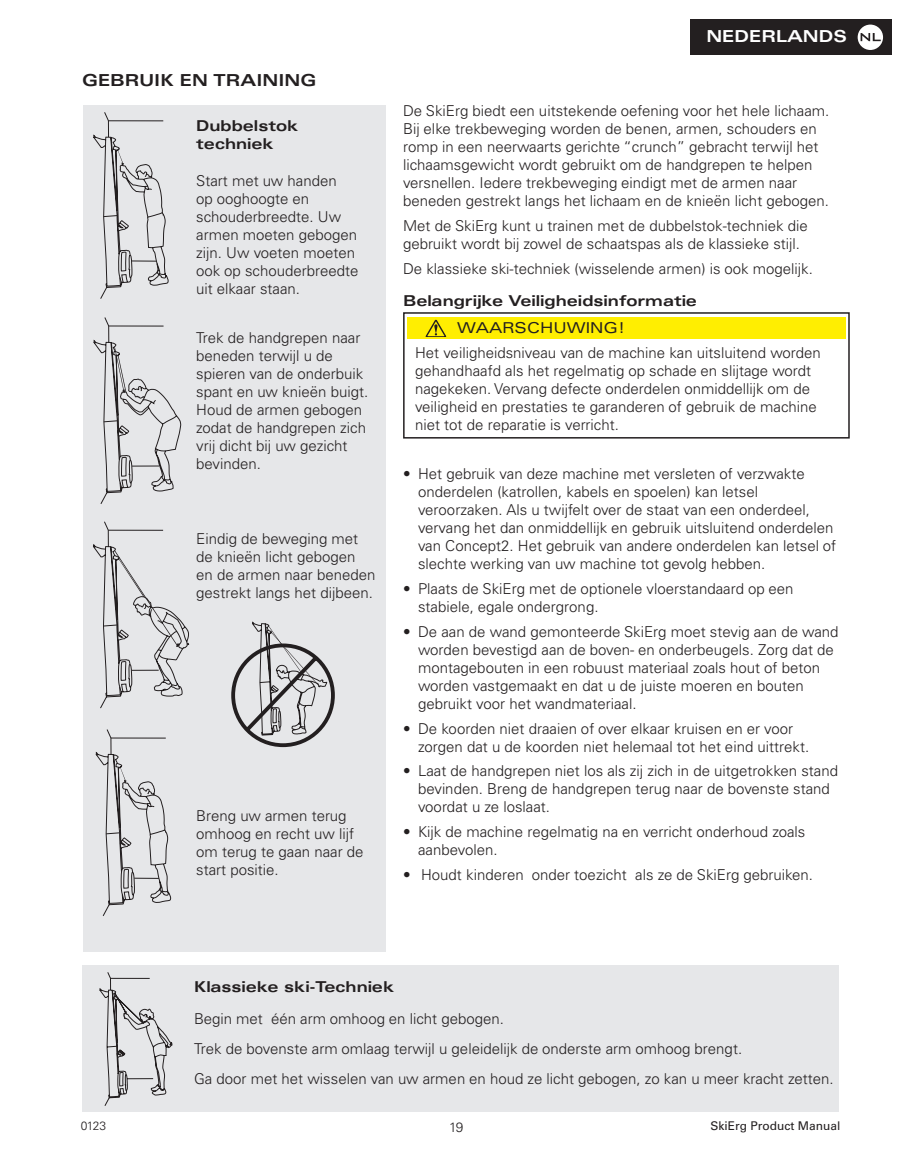
<style>
.page{position:relative;width:905px;height:1175px;background:#fff}
.page>*{position:absolute;margin:0;border:0;box-sizing:border-box;transform-origin:0 0}
.t1{font:700 expanded 16.5px "Univers LT Pro";color:#231f20}
.t2{font:700 expanded 16.5px "Univers LT Pro";color:#fff}
.t3{font:300 15px/18px "Univers LT Pro 45";color:#231f20}
.t4{font:700 expanded 15px/18px "Univers LT Pro";color:#231f20}
.t5{font:expanded 15px "Univers LT Pro";color:#231f20}
.t6{font:300 13.5px "Univers LT Pro 45";color:#231f20}
.t7{font:12px "Univers LT Pro 55 Roman";color:#231f20}
.t8{font:300 12px "Univers LT Pro 45";color:#231f20}
</style>
<div class="page">
<div style="left:690px;top:19px;width:201px;height:36px;background:#231f20"></div>
<div style="left:858px;top:25px;width:24px;height:24px;background:#fff;border-radius:50%"></div>
<div style="left:857px;top:25px;width:26px;height:25px;border:2px solid #fff;border-radius:50%"></div>
<svg style="left:860px;top:33px;width:20px;height:8px"></svg>
<div style="left:83px;top:105px;width:303px;height:846px;background:#e6e7e9"></div>
<div style="left:408px;top:317px;width:437px;height:22px;background:#ffee01"></div>
<div style="left:403px;top:312px;width:446px;height:126px;border:2px solid #231f20"></div>
<svg style="left:425px;top:320px;width:21px;height:16px"></svg>
<div style="left:82px;top:965px;width:756px;height:147px;background:#e6e7e9"></div>
<svg style="left:93px;top:112px;width:76px;height:187px"></svg>
<svg style="left:99px;top:972px;width:73px;height:134px"></svg>
<svg style="left:231px;top:622px;width:104px;height:125px"></svg>
<svg style="left:93px;top:317px;width:88px;height:187px"></svg>
<svg style="left:93px;top:521px;width:96px;height:188px"></svg>
<svg style="left:95px;top:729px;width:76px;height:187px"></svg>
<p class="t1" style="left:82px;top:71px;width:236px">GEBRUIK EN TRAINING</p>
<p class="t4" style="left:196px;top:117px;width:104px">Dubbelstok techniek</p>
<p class="t3" style="left:196px;top:171px;width:164px">Start met uw handen<br>op ooghoogte en schouderbreedte. Uw armen moeten gebogen zijn. Uw voeten moeten ook op schouderbreedte uit elkaar staan.</p>
<p class="t3" style="left:196px;top:329px;width:173px">Trek de handgrepen naar beneden terwijl u de spieren van de onderbuik spant en uw knieën buigt.<br>Houd de armen gebogen zodat de handgrepen zich vrij dicht bij uw gezicht bevinden.</p>
<p class="t3" style="left:196px;top:529px;width:181px">Eindig de beweging met de knieën licht gebogen en de armen naar beneden gestrekt langs het dijbeen.</p>
<p class="t3" style="left:196px;top:806px;width:169px">Breng uw armen terug omhoog en recht uw lijf om terug te gaan naar de start positie.</p>
<p class="t2" style="left:706px;top:27px;width:142px">NEDERLANDS</p>
<p class="t3" style="left:403px;top:102px;width:428px">De SkiErg biedt een uitstekende oefening voor het hele lichaam.<br>Bij elke trekbeweging worden de benen, armen, schouders en romp in een neerwaarts gerichte “crunch” gebracht terwijl het lichaamsgewicht wordt gebruikt om de handgrepen te helpen versnellen. Iedere trekbeweging eindigt met de armen naar beneden gestrekt langs het lichaam en de knieën licht gebogen.</p>
<p class="t3" style="left:403px;top:216px;width:406px">Met de SkiErg kunt u trainen met de dubbelstok-techniek die gebruikt wordt bij zowel de schaatspas als de klassieke stijl.</p>
<p class="t3" style="left:403px;top:259px;width:411px">De klassieke ski-techniek (wisselende armen) is ook mogelijk.</p>
<p class="t4" style="left:403px;top:291px;width:295px">Belangrijke Veiligheidsinformatie</p>
<p class="t5" style="left:457px;top:319px;width:170px">WAARSCHUWING!</p>
<p class="t3" style="left:415px;top:343px;width:407px">Het veiligheidsniveau van de machine kan uitsluitend worden gehandhaafd als het regelmatig op schade en slijtage wordt nagekeken. Vervang defecte onderdelen onmiddellijk om de veiligheid en prestaties te garanderen of gebruik de machine niet tot de reparatie is verricht.</p>
<p class="t3" style="left:418px;top:464px;width:419px;text-indent:-15px">• Het gebruik van deze machine met versleten of verzwakte onderdelen (katrollen, kabels en spoelen) kan letsel veroorzaken. Als u twijfelt over de staat van een onderdeel, vervang het dan onmiddellijk en gebruik uitsluitend onderdelen van Concept2. Het gebruik van andere onderdelen kan letsel of slechte werking van uw machine tot gevolg hebben.</p>
<p class="t3" style="left:418px;top:579px;width:377px;text-indent:-15px">• Plaats de SkiErg met de optionele vloerstandaard op een stabiele, egale ondergrong.</p>
<p class="t3" style="left:418px;top:622px;width:422px;text-indent:-15px">• De aan de wand gemonteerde SkiErg moet stevig aan de wand worden bevestigd aan de boven- en onderbeugels. Zorg dat de montagebouten in een robuust materiaal zoals hout of beton worden vastgemaakt en dat u de juiste moeren en bouten gebruikt voor het wandmateriaal.</p>
<p class="t3" style="left:418px;top:719px;width:392px;text-indent:-15px">• De koorden niet draaien of over elkaar kruisen en er voor zorgen dat u de koorden niet helemaal tot het eind uittrekt.</p>
<p class="t3" style="left:418px;top:761px;width:421px;text-indent:-15px">• Laat de handgrepen niet los als zij zich in de uitgetrokken stand bevinden. Breng de handgrepen terug naar de bovenste stand voordat u ze loslaat.</p>
<p class="t3" style="left:418px;top:822px;width:389px;text-indent:-15px">• Kijk de machine regelmatig na en verricht onderhoud zoals aanbevolen.</p>
<p class="t3" style="left:403px;top:865px;width:411px">• Houdt kinderen onder toezicht als ze de SkiErg gebruiken.</p>
<p class="t4" style="left:194px;top:977px;width:201px">Klassieke ski-Techniek</p>
<p class="t3" style="left:194px;top:1003px;width:641px;line-height:30px">Begin met één arm omhoog en licht gebogen.<br>Trek de bovenste arm omlaag terwijl u geleidelijk de onderste arm omhoog brengt.<br>Ga door met het wisselen van uw armen en houd ze licht gebogen, zo kan u meer kracht zetten.</p>
<p class="t8" style="left:81px;top:1117px;width:27px">0123</p>
<p class="t6" style="left:449px;top:1118px;width:16px">19</p>
<p class="t7" style="left:710px;top:1117px;width:131px">SkiErg Product Manual</p>
</div>
